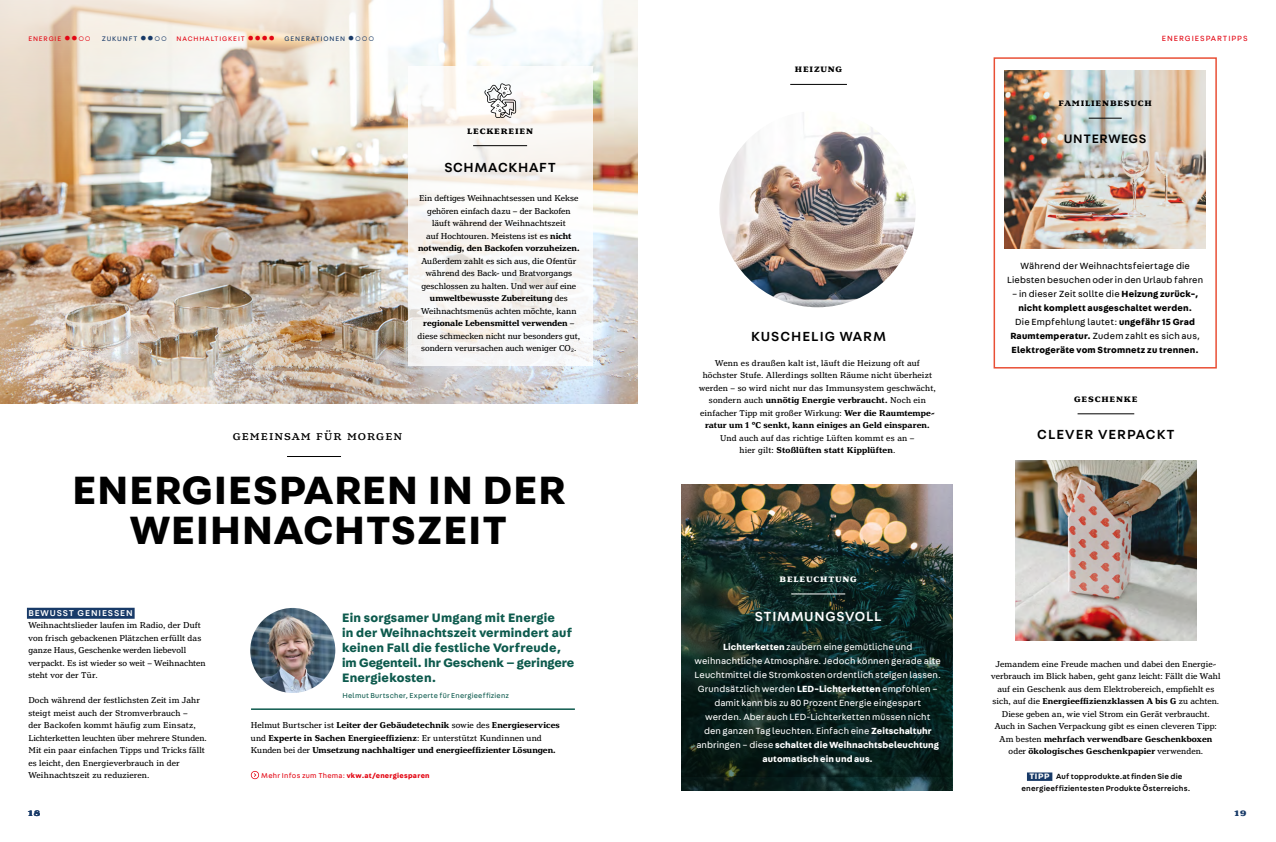
<style>
.page{position:relative;width:1276px;height:842px;background:#fff}
.page>*{position:absolute;margin:0;border:0;box-sizing:border-box;transform-origin:0 0}
.t1{font:700 42px/40.2px "Fabriga";letter-spacing:.03em;color:#000;text-align:center}
.t2{font:500 14px "Fabriga";letter-spacing:.075em;color:#000}
.t3{font:14px "Henriette";letter-spacing:.07em;color:#000}
.t4{font:500 14px "Fabriga";letter-spacing:.05em;color:#fff}
.t5{font:500 14px "Fabriga";letter-spacing:.05em;color:#000}
.t6{font:700 13px/15px "Fabriga";letter-spacing:.02em;color:#0d5a4d}
.t7{font:500 13px "Fabriga";letter-spacing:.05em;color:#000}
.t8{font:700 11px "Henriette";letter-spacing:.07em;color:#000}
.t9{font:700 11px "Henriette";letter-spacing:.07em;color:#fff}
.t10{font:800 11px "Henriette";color:#183a68}
.t11{font:9.5px/14px "Fabriga";letter-spacing:.01em;color:#fff;text-align:center}
.t12{font:700 9.5px/14px "Fabriga";letter-spacing:.02em;color:#000;text-align:center}
.t13{font:9.5px/14px "Fabriga";letter-spacing:.015em;color:#000;text-align:center}
.t14{font:9px/12.5px "Henriette";letter-spacing:.015em;color:#000;text-align:center}
.t15{font:700 9px/12.5px "Henriette";letter-spacing:.01em;color:#000}
.t16{font:500 9px "Fabriga";letter-spacing:.1em;color:#fff}
.t17{font:500 8px/12px "Fabriga";letter-spacing:.015em;color:#000;text-align:center}
.t18{font:8px "Fabriga";letter-spacing:.12em;color:#e30613}
.t19{font:7.5px "Fabriga";letter-spacing:.03em;color:#0d5a4d}
.t20{font:700 7.5px "Fabriga";letter-spacing:.04em;color:#e30613}
.t21{font:7px "Fabriga";letter-spacing:.12em;color:#e30613}
.t22{font:7px "Fabriga";letter-spacing:.12em;color:#183a68}
.s1{color:#183a68}
.s2{font-weight:700}
.s3{font-weight:400}
.s4{font-weight:700;font-size:8.4px;color:#fff}
</style>
<div class="page">
<img style="left:0;top:188px;width:638px;height:215px">
<img style="left:0;top:0;width:638px;height:188px">
<img style="left:1005px;top:70px;width:200px;height:179px">
<img style="left:681px;top:484px;width:271px;height:58px">
<svg style="left:681px;top:542px;width:271px;height:249px;background:#182e29"></svg>
<svg style="left:681px;top:632px;width:271px;height:145px;background:#09201c"></svg>
<hr style="left:287px;top:456px;width:54px;height:1px;background:#000">
<div style="left:27px;top:608px;width:108px;height:11px;background:#183a68"></div>
<hr style="left:790px;top:84px;width:57px;height:1px;background:#000">
<hr style="left:251px;top:708px;width:324px;height:2px;background:#0d5a4d">
<svg style="left:251px;top:771px;width:8px;height:8px"></svg>
<img style="left:250px;top:608px;width:85px;height:85px;border-radius:43px">
<img style="left:719px;top:111px;width:197px;height:196px;border-radius:97px">
<svg style="left:408px;top:66px;width:184px;height:300px;fill:#f9f7f6"></svg>
<hr style="left:473px;top:145px;width:54px;height:1px;background:#000">
<hr style="left:791px;top:593px;width:54px;height:1px;background:#fff">
<svg style="left:484px;top:83px;width:32px;height:35px"></svg>
<img style="left:1015px;top:461px;width:181px;height:180px">
<hr style="left:1077px;top:413px;width:57px;height:1px;background:#000">
<div style="left:1027px;top:772px;width:25px;height:9px;background:#183a68"></div>
<hr style="left:1088px;top:118px;width:33px;height:1px;background:#000">
<div style="left:993px;top:57px;width:223px;height:312px;border:2px solid #e94f35"></div>
<p class="t21" style="left:28px;top:34px;width:64px">ENERGIE ●●○○</p>
<p class="t22" style="left:102px;top:34px;width:67px">ZUKUNFT ●●○○</p>
<p class="t21" style="left:177px;top:34px;width:199px">NACHHALTIGKEIT ●●●● <span class="s1">GENERATIONEN</span> <span class="s1">●○○○</span></p>
<p class="t8" style="left:467px;top:123px;width:67px">leckereien</p>
<h2 class="t5" style="left:444px;top:158px;width:113px">SCHMACKHAFT</h2>
<p class="t14" style="left:418px;top:192px;width:163px">Ein deftiges Weihnachtsessen und Kekse gehören einfach dazu – der Backofen läuft während der Weihnachtszeit<br>auf Hochtouren. Meistens ist es <span class="s2">nicht notwendig, den Backofen vorzuheizen.</span></p>
<p class="t14" style="left:417px;top:254px;width:164px">Außerdem zahlt es sich aus, die Ofentür während des Back- und Bratvorgangs geschlossen zu halten. Und wer auf eine <span class="s2">umweltbewusste Zubereitung</span> des Weihnachtsmenüs achten möchte, kann <span class="s2">regionale Lebensmittel verwenden</span> – diese schmecken nicht nur besonders gut, sondern verursachen auch weniger CO<sub>2</sub>.</p>
<h2 class="t3" style="left:233px;top:428px;width:171px">gemeinsam für morgen</h2>
<h1 class="t1" style="left:72px;top:468px;width:494px">ENERGIESPAREN IN DER<br>WEIHNACHTSZEIT</h1>
<p class="t16" style="left:28px;top:607px;width:106px">BEWUSST GENIESSEN</p>
<p class="t14" style="left:28px;top:619px;width:179px;text-align:left">Weihnachtslieder laufen im Radio, der Duft von frisch gebackenen Plätzchen erfüllt das ganze Haus, Geschenke werden liebevoll verpackt. Es ist wieder so weit – Weihnachten steht vor der Tür.</p>
<p class="t14" style="left:28px;top:694px;width:180px;text-align:left">Doch während der festlichsten Zeit im Jahr steigt meist auch der Stromverbrauch –<br>der Backofen kommt häufig zum Einsatz, Lichterketten leuchten über mehrere Stunden.<br>Mit ein paar einfachen Tipps und Tricks fällt es leicht, den Energieverbrauch in der Weihnachtszeit zu reduzieren.</p>
<h3 class="t6" style="left:342px;top:610px;width:234px">Ein sorgsamer Umgang mit Energie<br>in der Weihnachtszeit vermindert auf keinen Fall die festliche Vorfreude, im Gegenteil. Ihr Geschenk – geringere<br>Energiekosten.</h3>
<p class="t19" style="left:342px;top:691px;width:168px">Helmut Burtscher, Experte für Energieeffizienz</p>
<p class="t15" style="left:251px;top:719px;width:310px"><span class="s3">Helmut Burtscher ist</span> Leiter der Gebäudetechnik <span class="s3">sowie des</span> Energieservices <span class="s3">und</span> Experte in Sachen Energieeffizienz<span class="s3">: Er unterstützt Kundinnen und<br>Kunden bei der</span> Umsetzung nachhaltiger und energieeffizienter Lösungen.</p>
<p class="t20" style="left:261px;top:771px;width:170px"><span class="s3">Mehr Infos zum Thema:</span> vkw.at/energiesparen</p>
<p class="t8" style="left:795px;top:62px;width:49px">heizung</p>
<h2 class="t2" style="left:751px;top:326px;width:137px">KUSCHELIG WARM</h2>
<p class="t14" style="left:699px;top:357px;width:238px">Wenn es draußen kalt ist, läuft die Heizung oft auf höchster Stufe. Allerdings sollten Räume nicht überheizt werden – so wird nicht nur das Immunsystem geschwächt, sondern auch <span class="s2">unnötig Energie verbraucht.</span> Noch ein einfacher Tipp mit großer Wirkung: <span class="s2">Wer die Raumtempe&shy;ratur um 1 °C senkt, kann einiges an Geld einsparen.</span></p>
<p class="t14" style="left:720px;top:432px;width:196px">Und auch auf das richtige Lüften kommt es an – hier gilt: <span class="s2">Stoßlüften statt Kipplüften</span>.</p>
<p class="t9" style="left:779px;top:572px;width:79px">beleuchtung</p>
<h2 class="t4" style="left:755px;top:606px;width:128px">STIMMUNGSVOLL</h2>
<p class="t11" style="left:694px;top:640px;width:248px"><span class="s2">Lichterketten</span> zaubern eine gemütliche und weihnachtliche Atmosphäre. Jedoch können gerade alte Leuchtmittel die Stromkosten ordentlich steigen lassen.<br>Grundsätzlich werden <span class="s2">LED-Lichterketten</span> empfohlen – damit kann bis zu 80 Prozent Energie eingespart<br>werden. Aber auch LED-Lichterketten müssen nicht<br>den ganzen Tag leuchten. Einfach eine <span class="s2">Zeitschaltuhr </span>anbringen – diese <span class="s2">schaltet die Weihnachtsbeleuchtung automatisch ein und aus.</span></p>
<p class="t18" style="left:1161px;top:33px;width:87px">ENERGIESPARTIPPS</p>
<p class="t8" style="left:1058px;top:96px;width:95px">familienbesuch</p>
<h3 class="t7" style="left:1064px;top:130px;width:84px">UNTERWEGS</h3>
<p class="t13" style="left:1007px;top:259px;width:197px">Während der Weihnachtsfeiertage die<br>Liebsten besuchen oder in den Urlaub fahren</p>
<p class="t12" style="left:1010px;top:287px;width:191px"><span class="s3">– in dieser Zeit sollte die</span> Heizung zurück-, nicht komplett ausgeschaltet werden.<br><span class="s3">Die Empfehlung lautet:</span> ungefähr 15 Grad Raumtemperatur. <span class="s3">Zudem zahlt es sich aus, </span>Elektrogeräte vom Stromnetz zu trennen.</p>
<p class="t8" style="left:1074px;top:391px;width:65px">geschenke</p>
<h2 class="t2" style="left:1037px;top:425px;width:139px">CLEVER VERPACKT</h2>
<p class="t14" style="left:991px;top:658px;width:231px">Jemandem eine Freude machen und dabei den Energie&shy;verbrauch im Blick haben, geht ganz leicht: Fällt die Wahl auf ein Geschenk aus dem Elektrobereich, empfiehlt es sich, auf die <span class="s2">Energieeffizienzklassen A bis G</span> zu achten.<br>Diese geben an, wie viel Strom ein Gerät verbraucht.<br>Auch in Sachen Verpackung gibt es einen cleveren Tipp:<br>Am besten <span class="s2">mehrfach verwendbare Geschenkboxen </span>oder <span class="s2">ökologisches Geschenkpapier</span> verwenden.</p>
<p class="t17" style="left:1021px;top:770px;width:170px"><span class="s4">TIPP</span> Auf topprodukte.at finden Sie die energieeffizientesten Produkte Österreichs.</p>
<p class="t10" style="left:28px;top:806px;width:14px">18</p>
<p class="t10" style="left:1234px;top:806px;width:13px">19</p>
</div>
